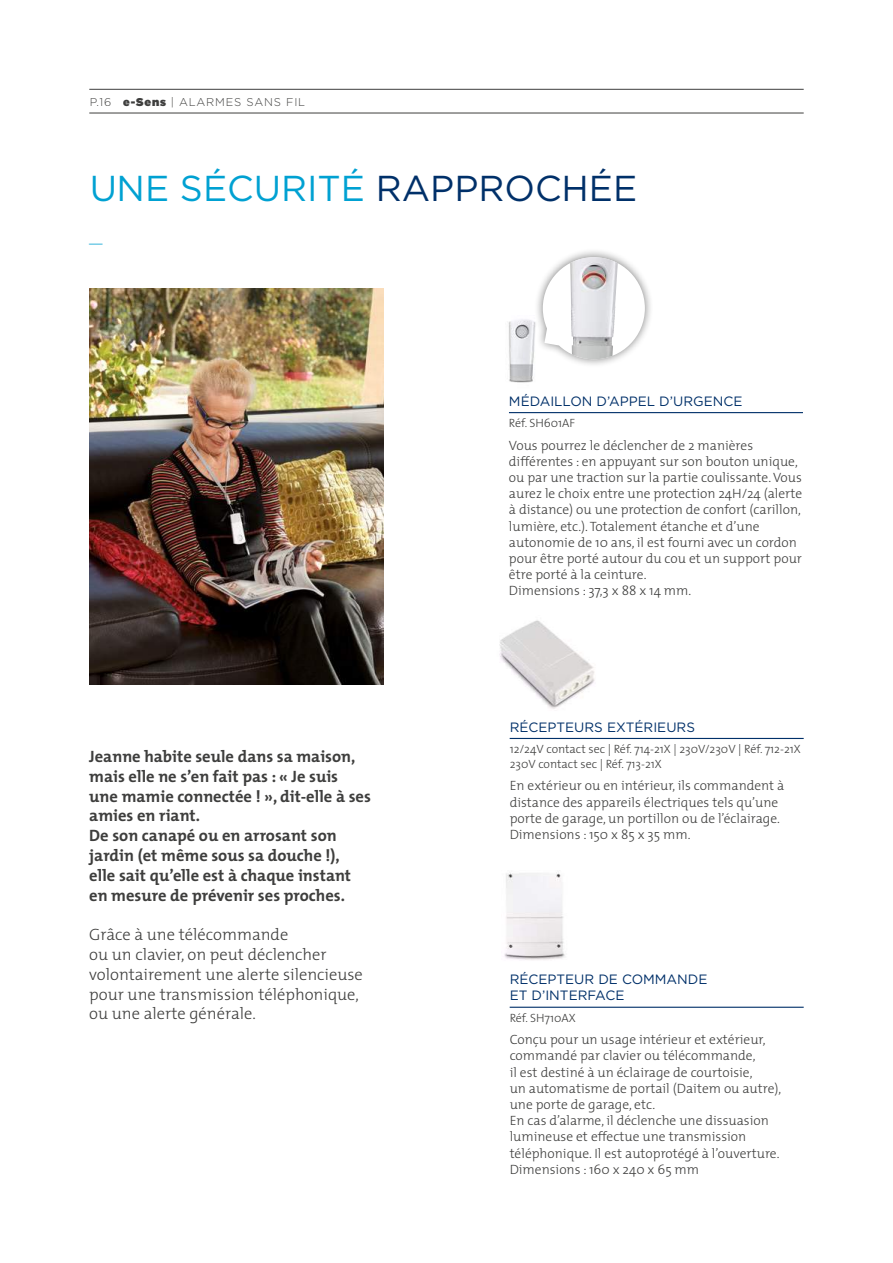
<style>
.page{position:relative;width:893px;height:1263px;background:#fff}
.page>*{position:absolute;margin:0;border:0;box-sizing:border-box;transform-origin:0 0}
.t1{font:36px "Gotham HTF";color:#00a1d2}
.t2{font:700 16.5px/19.8px "The Mix";color:#3e3e3d}
.t3{font:300 16.5px/19.8px "The Mix";color:#3e3e3d}
.t4{font:300 13.5px/16.2px "The Mix";color:#3e3e3d}
.t5{font:13.5px/16.2px "Gotham HTF";color:#003069}
.t6{font:300 13.5px "The Mix";color:#00a1d2}
.t7{font:300 12px/15px "The Mix";color:#3e3e3d}
.t8{font:300 11.25px "Gotham HTF";letter-spacing:.075em;color:#3e3e3d}
.s1{font-weight:900}
.s2{color:#003069}
</style>
<div class="page">
<hr style="left:89px;top:89px;width:715px;height:1px;background:#3e3e3d">
<hr style="left:89px;top:113px;width:715px;height:1px;background:#3e3e3d">
<hr style="left:509px;top:412px;width:294px;height:1px;background:#003069">
<img style="left:508px;top:319px;width:26px;height:64px">
<img style="left:504px;top:872px;width:61px;height:88px">
<hr style="left:510px;top:1007px;width:294px;height:1px;background:#003069">
<img style="left:499px;top:620px;width:96px;height:89px">
<hr style="left:510px;top:738px;width:294px;height:1px;background:#003069">
<div style="left:534px;top:248px;width:120px;height:120px;background:#000;opacity:.5"></div>
<svg style="left:543px;top:257px;width:102px;height:102px"></svg>
<img style="left:570px;top:257px;width:48px;height:102px">
<img style="left:89px;top:288px;width:294px;height:396px">
<p class="t8" style="left:89px;top:96px;width:217px">P.16 <span class="s1">e-Sens</span> | ALARMES SANS FIL</p>
<h1 class="t1" style="left:89px;top:168px;width:549px">UNE SÉCURITÉ <span class="s2">RAPPROCHÉE</span></h1>
<p class="t6" style="left:89px;top:233px;width:15px">—</p>
<p class="t2" style="left:89px;top:746px;width:283px">Jeanne habite seule dans sa maison, mais elle ne s’en fait pas : « Je suis une mamie connectée ! », dit-elle à ses amies en riant.<br>De son canapé ou en arrosant son jardin (et même sous sa douche !),<br>elle sait qu’elle est à chaque instant en mesure de prévenir ses proches.</p>
<p class="t3" style="left:89px;top:924px;width:275px">Grâce à une télécommande<br>ou un clavier, on peut déclencher volontairement une alerte silencieuse pour une transmission téléphonique, ou une alerte générale.</p>
<p class="t5" style="left:509px;top:393px;width:235px">MÉDAILLON D’APPEL D’URGENCE</p>
<p class="t7" style="left:509px;top:415px;width:68px">Réf. SH601AF</p>
<p class="t4" style="left:509px;top:436px;width:295px">Vous pourrez le déclencher de 2 manières différentes : en appuyant sur son bouton unique, ou par une traction sur la partie coulissante. Vous aurez le choix entre une protection 24H/24 (alerte à distance) ou une protection de confort (carillon, lumière, etc.). Totalement étanche et d’une autonomie de 10 ans, il est fourni avec un cordon pour être porté autour du cou et un support pour être porté à la ceinture.<br>Dimensions : 37,3 x 88 x 14 mm.</p>
<p class="t5" style="left:510px;top:718px;width:187px">RÉCEPTEURS EXTÉRIEURS</p>
<p class="t7" style="left:510px;top:741px;width:293px">12/24V contact sec | Réf. 714-21X | 230V/230V | Réf. 712-21X<br>230V contact sec | Réf. 713-21X</p>
<p class="t4" style="left:510px;top:777px;width:276px">En extérieur ou en intérieur, ils commandent à distance des appareils électriques tels qu’une porte de garage, un portillon ou de l’éclairage.<br>Dimensions : 150 x 85 x 35 mm.</p>
<p class="t5" style="left:510px;top:971px;width:199px">RÉCEPTEUR DE COMMANDE<br>ET D’INTERFACE</p>
<p class="t7" style="left:510px;top:1010px;width:68px">Réf. SH710AX</p>
<p class="t4" style="left:510px;top:1031px;width:273px">Conçu pour un usage intérieur et extérieur, commandé par clavier ou télécommande,<br>il est destiné à un éclairage de courtoisie,<br>un automatisme de portail (Daitem ou autre), une porte de garage, etc.<br>En cas d’alarme, il déclenche une dissuasion lumineuse et effectue une transmission téléphonique. Il est autoprotégé à l’ouverture.<br>Dimensions : 160 x 240 x 65 mm</p>
</div>
